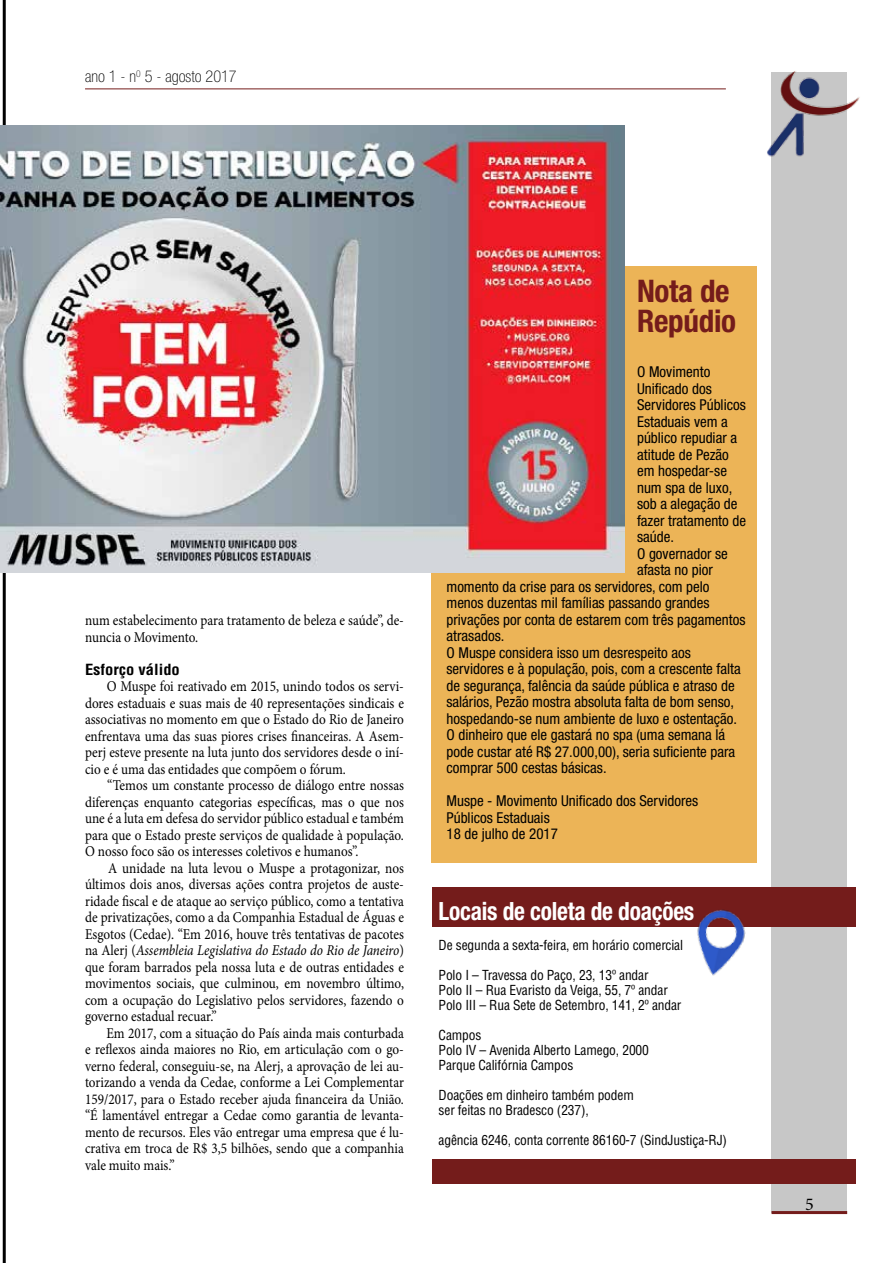
<style>
.page{position:relative;width:893px;height:1263px;background:#fff}
.page>*{position:absolute;margin:0;border:0;box-sizing:border-box;transform-origin:0 0}
.t1{font:700 condensed 31.2px/30px "Helvetica Neue";letter-spacing:-.01em;color:#741c1b}
.t2{font:700 condensed 25.2px "Helvetica Neue";letter-spacing:-.01em;color:#fff;scale:.93 1}
.t3{font:18px "Minion Pro";color:#000}
.t4{font:100 condensed 16.35px "Helvetica Neue";color:#000}
.t5{font:15px/16.5px "Minion Pro";color:#000;text-align:justify;scale:.88 1}
.t6{font:condensed 15px/16.5px "Helvetica Neue";color:#000}
.t7{font:700 condensed 15px "Helvetica";color:#000;scale:1.1 1}
.t8{font:condensed 13.5px/15px "Helvetica";letter-spacing:-.01em;color:#000}
.s1{font-style:italic}
</style>
<div class="page">
<div style="left:771px;top:72px;width:76px;height:1140px;background:#c7c7c7"></div>
<hr style="left:85px;top:89px;width:641px;height:1px;background:#741c1b">
<hr style="left:771px;top:1211px;width:76px;height:3px;background:#741c1b">
<img style="left:767px;top:71px;width:93px;height:86px">
<hr style="left:3px;top:0;width:3px;height:1263px;background:#000">
<div style="left:432px;top:267px;width:325px;height:596px;background:#ecb457"></div>
<img style="left:0;top:125px;width:624px;height:447px">
<div style="left:432px;top:1160px;width:423px;height:24px;background:#741c1b"></div>
<div style="left:432px;top:887px;width:423px;height:39px;background:#741c1b"></div>
<img style="left:683px;top:909px;width:71px;height:67px">
<p class="t4" style="left:85px;top:67px;width:153px">ano 1 - n<sup>0</sup> 5 - agosto 2017</p>
<p class="t5" style="left:85px;top:612px;width:364px">num estabelecimento para tratamento de beleza e saúde”, de&shy;nuncia o Movimento.</p>
<p class="t7" style="left:85px;top:660px;width:88px">Esforço válido</p>
<p class="t5" style="left:85px;top:678px;width:364px;text-indent:22px">O Muspe foi reativado em 2015, unindo todos os servi&shy;dores estaduais e suas mais de 40 representações sindicais e associativas no momento em que o Estado do Rio de Janeiro enfrentava uma das suas piores crises financeiras. A Asem&shy;perj esteve presente na luta junto dos servidores desde o iní&shy;cio e é uma das entidades que compõem o fórum.</p>
<p class="t5" style="left:85px;top:777px;width:364px;text-indent:22px">“Temos um constante processo de diálogo entre nossas diferenças enquanto categorias específicas, mas o que nos une é a luta em defesa do servidor público estadual e também para que o Estado preste serviços de qualidade à população.<br>O nosso foco são os interesses coletivos e humanos”.</p>
<p class="t5" style="left:85px;top:860px;width:364px;text-indent:23px">A unidade na luta levou o Muspe a protagonizar, nos últimos dois anos, diversas ações contra projetos de auste&shy;ridade fiscal e de ataque ao serviço público, como a tentativa de privatizações, como a da Companhia Estadual de Águas e Esgotos (Cedae). “Em 2016, houve três tentativas de pacotes na Alerj (<span class="s1">Assembleia Legislativa do Estado do Rio de Janeiro</span>) que foram barrados pela nossa luta e de outras entidades e movimentos sociais, que culminou, em novembro último, com a ocupação do Legislativo pelos servidores, fazendo o governo estadual recuar.”</p>
<p class="t5" style="left:85px;top:1025px;width:364px;text-indent:21px">Em 2017, com a situação do País ainda mais conturbada e reflexos ainda maiores no Rio, em articulação com o go&shy;verno federal, conseguiu-se, na Alerj, a aprovação de lei au&shy;torizando a venda da Cedae, conforme a Lei Complementar 159/2017, para o Estado receber ajuda financeira da União. “É lamentável entregar a Cedae como garantia de levanta&shy;mento de recursos. Eles vão entregar uma empresa que é lu&shy;crativa em troca de R$ 3,5 bilhões, sendo que a companhia vale muito mais.”</p>
<h1 class="t1" style="left:637px;top:276px;width:101px">Nota de<br>Repúdio</h1>
<p class="t6" style="left:637px;top:364px;width:75px">O Movimento</p>
<p class="t6" style="left:637px;top:380px;width:76px">Unificado dos</p>
<p class="t6" style="left:637px;top:397px;width:110px">Servidores Públicos</p>
<p class="t6" style="left:637px;top:413px;width:92px">Estaduais vem a</p>
<p class="t6" style="left:637px;top:430px;width:101px">público repudiar a</p>
<p class="t6" style="left:637px;top:446px;width:93px">atitude de Pezão</p>
<p class="t6" style="left:637px;top:463px;width:91px">em hospedar-se</p>
<p class="t6" style="left:637px;top:479px;width:97px">num spa de luxo,</p>
<p class="t6" style="left:637px;top:496px;width:102px">sob a alegação de</p>
<p class="t6" style="left:637px;top:512px;width:110px">fazer tratamento de</p>
<p class="t6" style="left:637px;top:529px;width:38px">saúde.</p>
<p class="t6" style="left:637px;top:545px;width:92px">O governador se</p>
<p class="t6" style="left:637px;top:562px;width:77px">afasta no pior</p>
<p class="t6" style="left:446px;top:578px;width:265px">momento da crise para os servidores, com pelo</p>
<p class="t6" style="left:446px;top:595px;width:265px">menos duzentas mil famílias passando grandes</p>
<p class="t6" style="left:446px;top:611px;width:301px">privações por conta de estarem com três pagamentos</p>
<p class="t6" style="left:446px;top:628px;width:59px">atrasados.</p>
<p class="t6" style="left:446px;top:644px;width:246px">O Muspe considera isso um desrespeito aos</p>
<p class="t6" style="left:446px;top:661px;width:296px">servidores e à população, pois, com a crescente falta</p>
<p class="t6" style="left:446px;top:677px;width:290px">de segurança, falência da saúde pública e atraso de</p>
<p class="t6" style="left:446px;top:694px;width:289px">salários, Pezão mostra absoluta falta de bom senso,</p>
<p class="t6" style="left:446px;top:710px;width:292px">hospedando-se num ambiente de luxo e ostentação.</p>
<p class="t6" style="left:446px;top:727px;width:280px">O dinheiro que ele gastará no spa (uma semana lá</p>
<p class="t6" style="left:446px;top:743px;width:290px">pode custar até R$ 27.000,00), seria suficiente para</p>
<p class="t6" style="left:446px;top:760px;width:162px">comprar 500 cestas básicas.</p>
<p class="t6" style="left:446px;top:793px;width:253px">Muspe - Movimento Unificado dos Servidores<br>Públicos Estaduais<br>18 de julho de 2017</p>
<h2 class="t2" style="left:439px;top:896px;width:276px">Locais de coleta de doações</h2>
<p class="t8" style="left:439px;top:938px;width:246px">De segunda a sexta-feira, em horário comercial</p>
<p class="t8" style="left:439px;top:968px;width:244px">Polo I – Travessa do Paço, 23, 13º andar<br>Polo II – Rua Evaristo da Veiga, 55, 7º andar<br>Polo III – Rua Sete de Setembro, 141, 2º andar</p>
<p class="t8" style="left:439px;top:1028px;width:212px">Campos<br>Polo IV – Avenida Alberto Lamego, 2000<br>Parque Califórnia Campos</p>
<p class="t8" style="left:439px;top:1088px;width:197px">Doações em dinheiro também podem ser feitas no Bradesco (237),</p>
<p class="t8" style="left:439px;top:1133px;width:290px">agência 6246, conta corrente 86160-7 (SindJustiça-RJ)</p>
<p class="t3" style="left:805px;top:1192px;width:10px">5</p>
</div>
